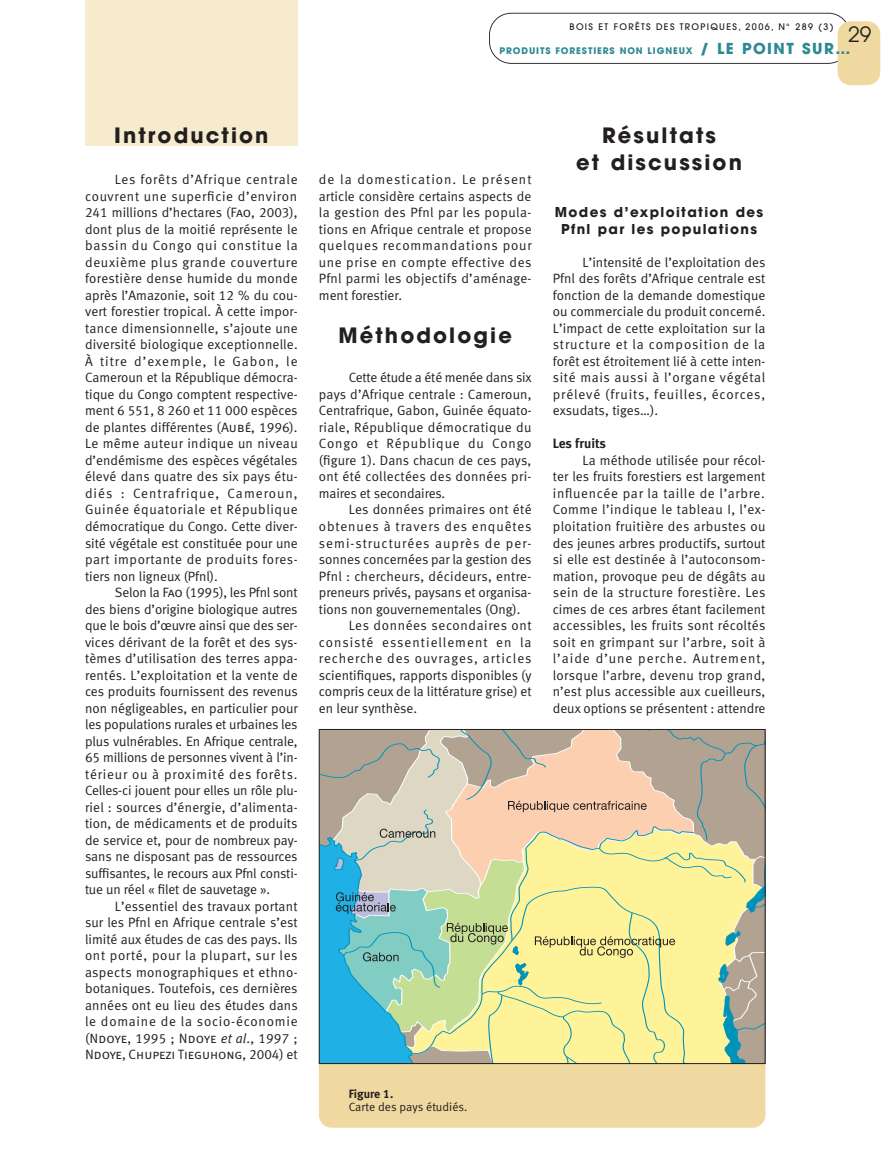
<style>
.page{position:relative;width:893px;height:1149px;background:#fff}
.page>*{position:absolute;margin:0;border:0;box-sizing:border-box;transform-origin:0 0}
.t1{font:700 21px/27px "Avant Garde";letter-spacing:.1em;color:#231f20;text-align:center}
.t2{font:21px "Avant Garde";color:#231f20}
.t3{font:13.5px/16.5px "Meta Normal LF";letter-spacing:.015em;color:#231f20;text-align:justify}
.t4{font:13.5px "Meta Normal LF";letter-spacing:.075em;color:#231f20}
.t5{font:700 13.5px/16.5px "Avant Garde";letter-spacing:.1em;color:#231f20;text-align:center}
.t6{font:13.5px "Meta Normal LF Caps";letter-spacing:-.005em;color:#231f20}
.t7{font:13.5px "Meta Normal LF";letter-spacing:.07em;color:#231f20}
.t8{font:13.5px "Meta Normal LF";letter-spacing:.065em;color:#231f20}
.t9{font:13.5px "Meta Normal LF";letter-spacing:.045em;color:#231f20}
.t10{font:13.5px "Meta Bold LF";color:#231f20}
.t11{font:12px "Meta Normal LF";color:#231f20}
.t12{font:12px "Meta Bold LF";color:#231f20}
.t13{font:700 9px "Avant Garde";letter-spacing:.1em;color:#2c8993}
.t14{font:500 9px "Avant Garde";letter-spacing:.15em;color:#231f20}
.s1{font-size:15px}
.s2{font-family:"Meta Normal LF Caps"}
.s3{font-style:italic}
.s4{font-family:"Meta Normal LF"}
</style>
<div class="page">
<div style="left:85px;top:0;width:213px;height:145px;background:#f6ebcd"></div>
<div style="left:319px;top:732px;width:446px;height:395px;background:#f0d9a0;border-radius:13px"></div>
<svg style="left:321px;top:731px;width:442px;height:330px;background:#c8cfa6"></svg>
<div style="left:319px;top:729px;width:446px;height:334px;border:1px solid #231f20"></div>
<svg style="left:489px;top:13px;width:358px;height:51px"></svg>
<div style="left:838px;top:21px;width:42px;height:64px;background:#f0d9a0;border-radius:13px"></div>
<p class="t14" style="left:569px;top:23px;width:266px">BOIS ET FORÊTS DES TROPIQUES, 2006, N° 289 (3)</p>
<h1 class="t2" style="left:848px;top:26px;width:25px">29</h1>
<p class="t13" style="left:499px;top:47px;width:352px">PRODUITS FORESTIERS NON LIGNEUX <span class="s1">/ LE POINT SUR…</span></p>
<h1 class="t1" style="left:114px;top:125px;width:156px">Introduction</h1>
<p class="t3" style="left:85px;top:172px;width:214px;text-indent:30px">Les forêts d’Afrique centrale couvrent une superficie d’environ 241 millions d’hectares (<span class="s2">Fao</span>, 2003), dont plus de la moitié représente le bassin du Congo qui constitue la deuxième plus grande couverture forestière dense humide du monde après l’Amazonie, soit 12 % du cou&shy;vert forestier tropical. À cette impor&shy;tance dimensionnelle, s’ajoute une diversité biologique exceptionnelle.<br>À titre d’exemple, le Gabon, le Cameroun et la République démocra&shy;tique du Congo comptent respective&shy;ment 6 551, 8 260 et 11 000 espèces de plantes différentes (<span class="s2">Aubé</span>, 1996).<br>Le même auteur indique un niveau d’endémisme des espèces végétales élevé dans quatre des six pays étu&shy;diés : Centrafrique, Cameroun, Guinée équatoriale et République démocratique du Congo. Cette diver&shy;sité végétale est constituée pour une part importante de produits fores&shy;tiers non ligneux (Pfnl).</p>
<p class="t3" style="left:85px;top:585px;width:214px;text-indent:30px">Selon la <span class="s2">Fao</span> (1995), les Pfnl sont des biens d’origine biologique autres que le bois d’œuvre ainsi que des ser&shy;vices dérivant de la forêt et des sys&shy;tèmes d’utilisation des terres appa&shy;rentés. L’exploitation et la vente de ces produits fournissent des revenus non négligeables, en particulier pour les populations rurales et urbaines les plus vulnérables. En Afrique centrale, 65 millions de personnes vivent à l’in&shy;térieur ou à proximité des forêts.<br>Celles-ci jouent pour elles un rôle plu&shy;riel : sources d’énergie, d’alimenta&shy;tion, de médicaments et de produits de service et, pour de nombreux pay&shy;sans ne disposant pas de ressources suffisantes, le recours aux Pfnl consti&shy;tue un réel « filet de sauvetage ».</p>
<p class="t3" style="left:85px;top:898px;width:214px;text-indent:30px">L’essentiel des travaux portant sur les Pfnl en Afrique centrale s’est limité aux études de cas des pays. Ils ont porté, pour la plupart, sur les aspects monographiques et ethno&shy;botaniques. Toutefois, ces dernières années ont eu lieu des études dans le domaine de la socio-économie (<span class="s2">Ndoye,</span> 1995 ; <span class="s2">Ndoye</span> <span class="s3">et al</span>., 1997 ;</p>
<p class="t6" style="left:85px;top:1049px;width:214px">Ndoye<span class="s4">, C</span>hupezi <span class="s4">T</span>ieguhong<span class="s4">, 2004) et</span></p>
<p class="t3" style="left:319px;top:172px;width:214px">de la domestication. Le présent article considère certains aspects de la gestion des Pfnl par les popula&shy;tions en Afrique centrale et propose quelques recommandations pour une prise en compte effective des Pfnl parmi les objectifs d’aménage&shy;ment forestier.</p>
<h1 class="t1" style="left:338px;top:325px;width:175px">Méthodologie</h1>
<p class="t3" style="left:319px;top:370px;width:214px;text-indent:30px">Cette étude a été menée dans six pays d’Afrique centrale : Cameroun, Centrafrique, Gabon, Guinée équato&shy;riale, République démocratique du Congo et République du Congo (figure 1). Dans chacun de ces pays, ont été collectées des données pri&shy;maires et secondaires.</p>
<p class="t3" style="left:349px;top:502px;width:184px">Les données primaires ont été</p>
<p class="t8" style="left:319px;top:521px;width:214px">obtenues à travers des enquêtes</p>
<p class="t4" style="left:319px;top:538px;width:214px">semi-structurées auprès de per-</p>
<p class="t3" style="left:319px;top:552px;width:214px">sonnes concernées par la gestion des</p>
<p class="t3" style="left:319px;top:568px;width:214px">Pfnl : chercheurs, décideurs, entre-</p>
<p class="t3" style="left:319px;top:585px;width:214px">preneurs privés, paysans et organisa-</p>
<p class="t3" style="left:319px;top:601px;width:203px">tions non gouvernementales (Ong).</p>
<p class="t9" style="left:349px;top:620px;width:184px">Les données secondaires ont</p>
<p class="t4" style="left:319px;top:637px;width:214px">consisté essentiellement en la</p>
<p class="t7" style="left:319px;top:653px;width:214px">recherche des ouvrages, articles</p>
<p class="t3" style="left:319px;top:667px;width:214px">scientifiques, rapports disponibles (y</p>
<p class="t3" style="left:319px;top:684px;width:214px">compris ceux de la littérature grise) et</p>
<p class="t3" style="left:319px;top:700px;width:100px">en leur synthèse.</p>
<h1 class="t1" style="left:576px;top:125px;width:167px">Résultats<br>et discussion</h1>
<p class="t5" style="left:555px;top:206px;width:210px">Modes d’exploitation des<br>Pfnl par les populations</p>
<p class="t3" style="left:553px;top:255px;width:214px;text-indent:30px">L’intensité de l’exploitation des Pfnl des forêts d’Afrique centrale est fonction de la demande domestique ou commerciale du produit concerné.<br>L’impact de cette exploitation sur la structure et la composition de la forêt est étroitement lié à cette inten&shy;sité mais aussi à l’organe végétal prélevé (fruits, feuilles, écorces, exsudats, tiges…).</p>
<p class="t10" style="left:553px;top:439px;width:55px">Les fruits</p>
<p class="t3" style="left:553px;top:453px;width:214px;text-indent:30px">La méthode utilisée pour récol&shy;ter les fruits forestiers est largement influencée par la taille de l’arbre.<br>Comme l’indique le tableau I, l’ex&shy;ploitation fruitière des arbustes ou des jeunes arbres productifs, surtout si elle est destinée à l’autoconsom&shy;mation, provoque peu de dégâts au sein de la structure forestière. Les cimes de ces arbres étant facilement accessibles, les fruits sont récoltés soit en grimpant sur l’arbre, soit à l’aide d’une perche. Autrement, lorsque l’arbre, devenu trop grand, n’est plus accessible aux cueilleurs, deux options se présentent : attendre</p>
<p class="t12" style="left:349px;top:1088px;width:46px">Figure 1.</p>
<p class="t11" style="left:349px;top:1102px;width:120px">Carte des pays étudiés.</p>
</div>
